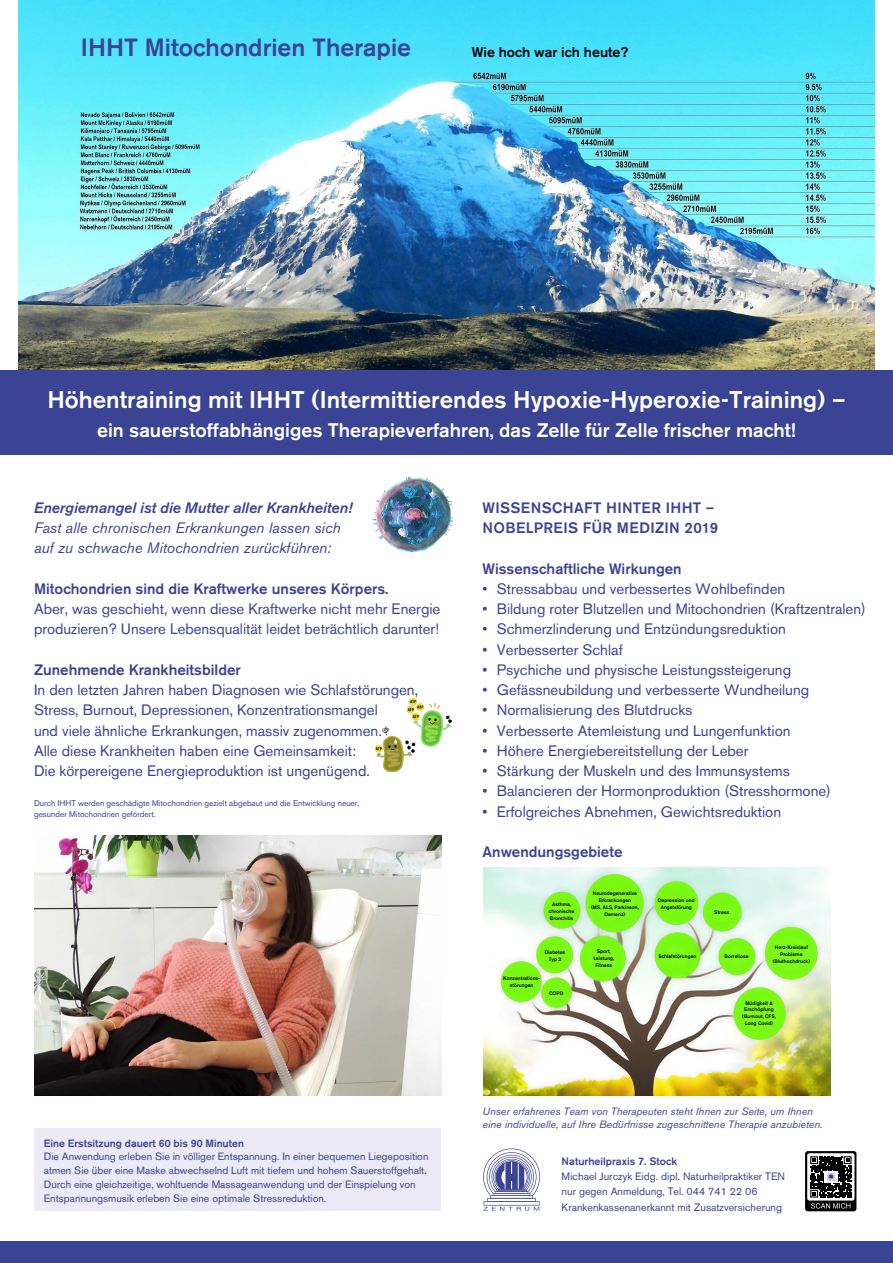
<style>
.page{position:relative;width:893px;height:1263px;background:#fff}
.page>*{position:absolute;margin:0;border:0;box-sizing:border-box;transform-origin:0 0}
.t1{font:500 24.75px "Akzidenz Grotesk BE";color:#3b4395}
.t2{font:500 24px "Akzidenz Grotesk BE";color:#fff}
.t3{font:500 19.5px "Akzidenz Grotesk BE";color:#fff}
.t4{font:15px/20.2px "Akzidenz Grotesk BE";color:#3b4395}
.t5{font:500 15px "Akzidenz Grotesk BE";color:#3b4395}
.t6{font:italic 15px/20.2px "Akzidenz Grotesk BE";color:#3b4395}
.t7{font:500 15px/20.2px "Akzidenz Grotesk BE";letter-spacing:.02em;color:#3b4395}
.t8{font:italic 500 15px "Akzidenz Grotesk BE";color:#3b4395}
.t9{font:500 14.1px "Akzidenz Grotesk BE";color:#000}
.t10{font:10.73px/15.2px "Akzidenz Grotesk BE";color:#3b4395}
.t11{font:500 10.73px "Akzidenz Grotesk BE";color:#3b4395}
.t12{font:10.57px/13.7px "Akzidenz Grotesk BE";color:#3b4395}
.t13{font:italic 10.57px/13.7px "Akzidenz Grotesk BE";color:#3b4395}
.t14{font:500 10.57px "Akzidenz Grotesk BE";color:#3b4395}
.t15{font:8.25px/11.1px "Akzidenz Grotesk BE";color:#3b4395}
.t16{font:500 5.1px/7px "Akzidenz Grotesk BE";color:#000;text-align:center}
</style>
<div class="page">
<img style="left:19px;top:0;width:855px;height:370px">
<img style="left:34px;top:835px;width:407px;height:260px">
<div style="left:0;top:370px;width:893px;height:85px;background:#3b4395"></div>
<div style="left:0;top:1242px;width:893px;height:21px;background:#3b4395"></div>
<div style="left:802px;top:1150px;width:57px;height:63px;background:linear-gradient(to bottom,#fff,#fff)"></div>
<svg style="left:805px;top:1151px;width:52px;height:60px"></svg>
<svg style="left:483px;top:1148px;width:57px;height:63px"></svg>
<img style="left:372px;top:476px;width:81px;height:77px">
<img style="left:375px;top:698px;width:77px;height:73px">
<div style="left:34px;top:1128px;width:407px;height:83px;background:#ebeaf6"></div>
<img style="left:483px;top:868px;width:347px;height:227px">
<h1 class="t1" style="left:81px;top:32px;width:332px">IHHT Mitochondrien Therapie</h1>
<p class="t9" style="left:472px;top:44px;width:158px">Wie hoch war ich heute?</p>
<h2 class="t2" style="left:47px;top:385px;width:800px">Höhentraining mit IHHT (Intermittierendes Hypoxie-Hyperoxie-Training) –</h2>
<h3 class="t3" style="left:97px;top:418px;width:700px">ein sauerstoffabhängiges Therapieverfahren, das Zelle für Zelle frischer macht!</h3>
<p class="t8" style="left:34px;top:499px;width:320px">Energiemangel ist die Mutter aller Krankheiten!</p>
<p class="t6" style="left:34px;top:518px;width:308px">Fast alle chronischen Erkrankungen lassen sich auf zu schwache Mitochondrien zurückführen:</p>
<p class="t5" style="left:34px;top:579px;width:356px">Mitochondrien sind die Kraftwerke unseres Körpers.</p>
<p class="t4" style="left:34px;top:599px;width:408px">Aber, was geschieht, wenn diese Kraftwerke nicht mehr Energie produzieren? Unsere Lebensqualität leidet beträchtlich darunter!</p>
<p class="t5" style="left:34px;top:660px;width:208px">Zunehmende Krankheitsbilder</p>
<p class="t4" style="left:34px;top:680px;width:386px">In den letzten Jahren haben Diagnosen wie Schlafstörungen, Stress, Burnout, Depressionen, Konzentrationsmangel<br>und viele ähnliche Erkrankungen, massiv zugenommen.<br>Alle diese Krankheiten haben eine Gemeinsamkeit:<br>Die körpereigene Energieproduktion ist ungenügend.</p>
<p class="t15" style="left:34px;top:797px;width:327px">Durch IHHT werden geschädigte Mitochondrien gezielt abgebaut und die Entwicklung neuer, gesunder Mitochondrien gefördert.</p>
<p class="t14" style="left:44px;top:1136px;width:202px">Eine Erstsitzung dauert 60 bis 90 Minuten</p>
<p class="t12" style="left:44px;top:1150px;width:386px">Die Anwendung erleben Sie in völliger Entspannung. In einer bequemen Liegeposition atmen Sie über eine Maske abwechselnd Luft mit tiefem und hohem Sauerstoffgehalt.<br>Durch eine gleichzeitige, wohltuende Massageanwendung und der Einspielung von Entspannungsmusik erleben Sie eine optimale Stressreduktion.</p>
<p class="t7" style="left:483px;top:497px;width:237px">WISSENSCHAFT HINTER IHHT –<br>NOBELPREIS FÜR MEDIZIN 2019</p>
<p class="t5" style="left:483px;top:559px;width:201px">Wissenschaftliche Wirkungen</p>
<p class="t4" style="left:483px;top:579px;width:304px">• Stressabbau und verbessertes Wohlbefinden</p>
<p class="t4" style="left:483px;top:599px;width:385px">• Bildung roter Blutzellen und Mitochondrien (Kraftzentralen)</p>
<p class="t4" style="left:483px;top:619px;width:305px">• Schmerzlinderung und Entzündungsreduktion</p>
<p class="t4" style="left:483px;top:639px;width:142px">• Verbesserter Schlaf</p>
<p class="t4" style="left:483px;top:660px;width:310px">• Psychiche und physische Leistungssteigerung</p>
<p class="t4" style="left:483px;top:680px;width:328px">• Gefässneubildung und verbesserte Wundheilung</p>
<p class="t4" style="left:483px;top:700px;width:211px">• Normalisierung des Blutdrucks</p>
<p class="t4" style="left:483px;top:720px;width:310px">• Verbesserte Atemleistung und Lungenfunktion</p>
<p class="t4" style="left:483px;top:741px;width:267px">• Höhere Energiebereitstellung der Leber</p>
<p class="t4" style="left:483px;top:761px;width:309px">• Stärkung der Muskeln und des Immunsystems</p>
<p class="t4" style="left:483px;top:781px;width:350px">• Balancieren der Hormonproduktion (Stresshormone)</p>
<p class="t4" style="left:483px;top:801px;width:300px">• Erfolgreiches Abnehmen, Gewichtsreduktion</p>
<p class="t5" style="left:483px;top:843px;width:141px">Anwendungsgebiete</p>
<p class="t16" style="left:549px;top:900px;width:27px">Asthma, chronische<br>Bronchitis</p>
<p class="t16" style="left:545px;top:948px;width:22px">Diabetes<br>Typ 2</p>
<p class="t16" style="left:549px;top:990px;width:16px">COPD</p>
<p class="t16" style="left:503px;top:974px;width:38px">Konzentrations&shy;störungen</p>
<p class="t16" style="left:591px;top:890px;width:49px">Neurodegenerative<br>Erkrankungen<br>(MS, ALS, Parkinson,<br>Demenz)</p>
<p class="t16" style="left:658px;top:897px;width:38px">Depression und<br>Angststörung</p>
<p class="t16" style="left:714px;top:909px;width:16px">Stress</p>
<p class="t16" style="left:593px;top:948px;width:22px">Sport,<br>Leistung,<br>Fitness</p>
<p class="t16" style="left:658px;top:952px;width:40px">Schlafstörungen</p>
<p class="t16" style="left:725px;top:953px;width:25px">Borreliose</p>
<p class="t16" style="left:773px;top:943px;width:39px">Herz-Kreislauf<br>Probleme (Bluthochdruck)</p>
<p class="t16" style="left:742px;top:999px;width:35px">Müdigkeit &amp;<br>Erschöpfung (Burnout, CFS,<br>Long Covid)</p>
<p class="t13" style="left:483px;top:1104px;width:341px">Unser erfahrenes Team von Therapeuten steht Ihnen zur Seite, um Ihnen eine individuelle, auf Ihre Bedürfnisse zugeschnittene Therapie anzubieten.</p>
<p class="t11" style="left:562px;top:1155px;width:117px">Naturheilpraxis 7. Stock</p>
<p class="t10" style="left:562px;top:1169px;width:225px">Michael Jurczyk Eidg. dipl. Naturheilpraktiker TEN nur gegen Anmeldung, Tel. 044 741 22 06<br>Krankenkassenanerkannt mit Zusatzversicherung</p>
</div>
